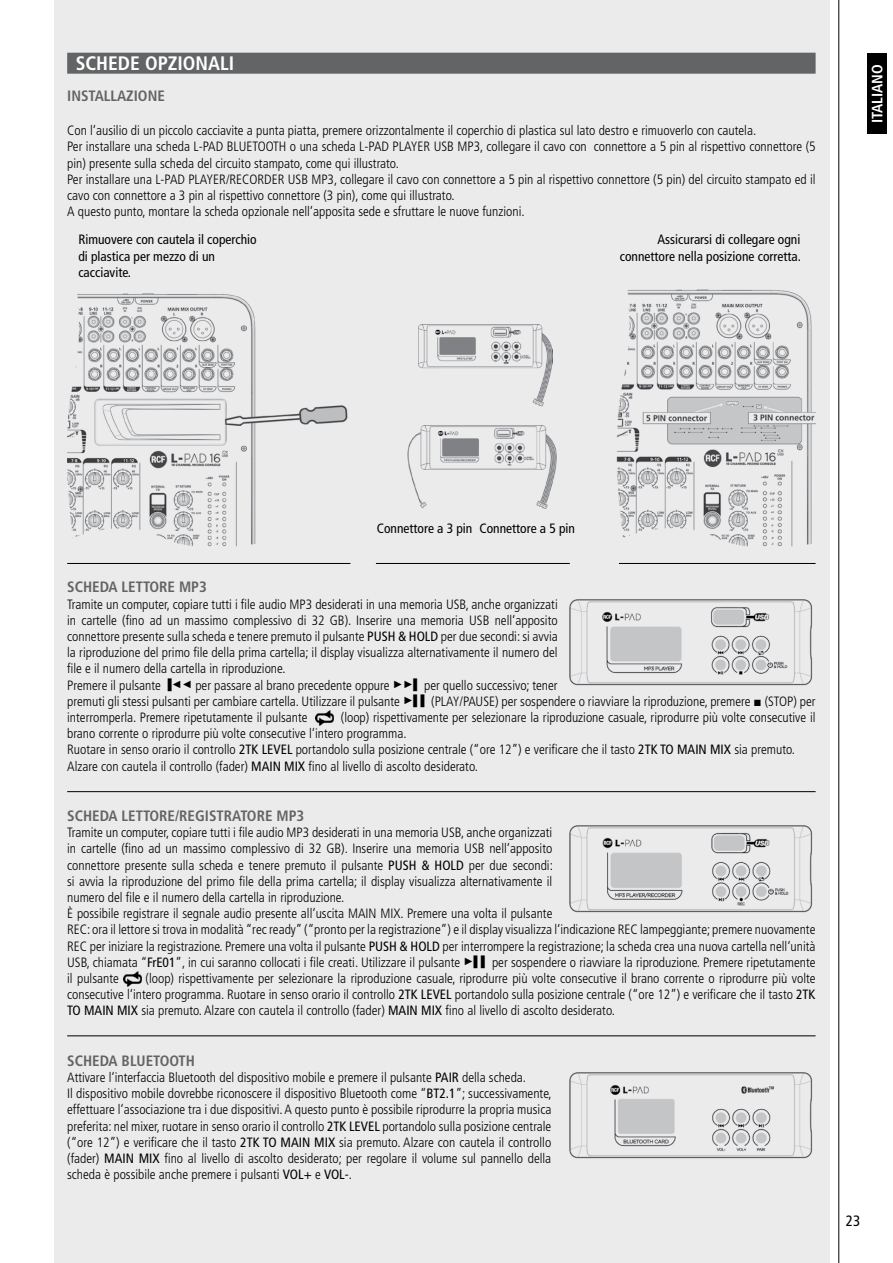
<style>
.page{position:relative;width:893px;height:1263px;background:#fff}
.page>*{position:absolute;margin:0;border:0;box-sizing:border-box;transform-origin:0 0}
.t1{font:700 condensed 19.5px "Frutiger";color:#fff}
.t2{font:700 condensed 15px "Frutiger";color:#636466}
.t3{font:700 condensed 15px "Frutiger";color:#fff}
.t4{font:condensed 15px "Frutiger";color:#000}
.t5{font:300 condensed 13.5px/16.2px "Frutiger";color:#000}
.t6{font:condensed 13.5px/16.5px "Frutiger";color:#000}
.s1{font-weight:400}
.s2{font-family:"Arial";font-weight:400;font-stretch:normal;font-size:10.5px}
.s3{font-family:"Arial";font-weight:400;font-stretch:normal}
</style>
<div class="page">
<div style="left:54px;top:0;width:775px;height:1263px;background:#ebebec"></div>
<hr style="left:838px;top:0;width:1px;height:1263px;background:#000">
<hr style="left:67px;top:563px;width:283px;height:1px;background:#000">
<hr style="left:619px;top:563px;width:197px;height:1px;background:#000">
<hr style="left:376px;top:563px;width:194px;height:1px;background:#000">
<img style="left:315px;top:711px;width:18px;height:14px">
<img style="left:123px;top:972px;width:18px;height:14px">
<div style="left:67px;top:53px;width:749px;height:21px;background:#636466"></div>
<img style="left:569px;top:1072px;width:243px;height:87px">
<img style="left:569px;top:825px;width:243px;height:87px">
<img style="left:569px;top:599px;width:243px;height:87px">
<div style="left:867px;top:54px;width:20px;height:80px;background:#000"></div>
<hr style="left:67px;top:791px;width:749px;height:1px;background:#000">
<hr style="left:67px;top:1035px;width:749px;height:1px;background:#000">
<img style="left:67px;top:293px;width:281px;height:254px">
<img style="left:616px;top:289px;width:200px;height:258px">
<img style="left:407px;top:426px;width:150px;height:83px">
<img style="left:419px;top:325px;width:134px;height:82px">
<h1 class="t1" style="left:76px;top:51px;width:160px">SCHEDE OPZIONALI</h1>
<p class="t2" style="left:67px;top:87px;width:99px">INSTALLAZIONE</p>
<p class="t5" style="left:67px;top:123px;width:750px">Con l‘ausilio di un piccolo cacciavite a punta piatta, premere orizzontalmente il coperchio di plastica sul lato destro e rimuoverlo con cautela.<br>Per installare una scheda L-PAD BLUETOOTH o una scheda L-PAD PLAYER USB MP3, collegare il cavo con connettore a 5 pin al rispettivo connettore (5 pin) presente sulla scheda del circuito stampato, come qui illustrato.<br>Per installare una L-PAD PLAYER/RECORDER USB MP3, collegare il cavo con connettore a 5 pin al rispettivo connettore (5 pin) del circuito stampato ed il cavo con connettore a 3 pin al rispettivo connettore (3 pin), come qui illustrato.<br>A questo punto, montare la scheda opzionale nell‘apposita sede e sfruttare le nuove funzioni.</p>
<p class="t6" style="left:78px;top:231px;width:180px">Rimuovere con cautela il coperchio di plastica per mezzo di un cacciavite.</p>
<p class="t6" style="left:620px;top:231px;width:183px;text-align:right">Assicurarsi di collegare ogni connettore nella posizione corretta.</p>
<p class="t3" style="left:868px;top:123px;width:60px;rotate:-90deg">ITALIANO</p>
<p class="t6" style="left:377px;top:520px;width:200px">Connettore a 3 pin Connettore a 5 pin</p>
<p class="t2" style="left:67px;top:578px;width:141px">SCHEDA LETTORE MP3</p>
<p class="t5" style="left:67px;top:596px;width:750px">Tramite un computer, copiare tutti i file audio MP3 desiderati in una memoria USB, anche organizzati<br>in cartelle (fino ad un massimo complessivo di 32 GB). Inserire una memoria USB nell‘apposito<br>connettore presente sulla scheda e tenere premuto il pulsante <span class="s1">PUSH &amp; HOLD</span> per due secondi: si avvia<br>la riproduzione del primo file della prima cartella; il display visualizza alternativamente il numero del<br>file e il numero della cartella in riproduzione.<br>Premere il pulsante <span class="s2">▐◄◄</span> per passare al brano precedente oppure <span class="s2">►►▌</span> per quello successivo; tener<br>premuti gli stessi pulsanti per cambiare cartella. Utilizzare il pulsante <span class="s2">►▌▌</span> (PLAY/PAUSE) per sospendere o riavviare la riproduzione, premere <span class="s3">■</span> (STOP) per interromperla. Premere ripetutamente il pulsante</p>
<p class="t5" style="left:67px;top:709px;width:750px;text-indent:274px">(loop) rispettivamente per selezionare la riproduzione casuale, riprodurre più volte consecutive il brano corrente o riprodurre più volte consecutive l‘intero programma.<br>Ruotare in senso orario il controllo <span class="s1">2TK LEVEL</span> portandolo sulla posizione centrale (“ore 12”) e verificare che il tasto <span class="s1">2TK TO MAIN MIX</span> sia premuto.<br>Alzare con cautela il controllo (fader) <span class="s1">MAIN MIX</span> fino al livello di ascolto desiderato.</p>
<p class="t2" style="left:67px;top:807px;width:239px">SCHEDA LETTORE/REGISTRATORE MP3</p>
<p class="t5" style="left:67px;top:825px;width:750px">Tramite un computer, copiare tutti i file audio MP3 desiderati in una memoria USB, anche organizzati<br>in cartelle (fino ad un massimo complessivo di 32 GB). Inserire una memoria USB nell‘apposito<br>connettore presente sulla scheda e tenere premuto il pulsante <span class="s1">PUSH &amp; HOLD</span> per due secondi:<br>si avvia la riproduzione del primo file della prima cartella; il display visualizza alternativamente il<br>numero del file e il numero della cartella in riproduzione.<br>È possibile registrare il segnale audio presente all‘uscita MAIN MIX. Premere una volta il pulsante<br>REC: ora il lettore si trova in modalità “rec ready” (“pronto per la registrazione”) e il display visualizza l‘indicazione REC lampeggiante; premere nuovamente REC per iniziare la registrazione. Premere una volta il pulsante <span class="s1">PUSH &amp; HOLD</span> per interrompere la registrazione; la scheda crea una nuova cartella nell‘unità USB, chiamata “<span class="s1">FrE01</span>”, in cui saranno collocati i file creati. Utilizzare il pulsante <span class="s2">►▌▌</span> per sospendere o riavviare la riproduzione. Premere ripetutamente il pulsante</p>
<p class="t5" style="left:67px;top:970px;width:750px;text-align:justify;text-indent:78px">(loop) rispettivamente per selezionare la riproduzione casuale, riprodurre più volte consecutive il brano corrente o riprodurre più volte consecutive l‘intero programma. Ruotare in senso orario il controllo <span class="s1">2TK LEVEL</span> portandolo sulla posizione centrale (“ore 12”) e verificare che il tasto <span class="s1">2TK TO MAIN MIX</span> sia premuto. Alzare con cautela il controllo (fader) <span class="s1">MAIN MIX</span> fino al livello di ascolto desiderato.</p>
<p class="t2" style="left:67px;top:1052px;width:129px">SCHEDA BLUETOOTH</p>
<p class="t5" style="left:67px;top:1069px;width:486px">Attivare l‘interfaccia Bluetooth del dispositivo mobile e premere il pulsante <span class="s1">PAIR</span> della scheda.<br>Il dispositivo mobile dovrebbe riconoscere il dispositivo Bluetooth come “<span class="s1">BT2.1</span>”; successivamente, effettuare l‘associazione tra i due dispositivi. A questo punto è possibile riprodurre la propria musica preferita: nel mixer, ruotare in senso orario il controllo <span class="s1">2TK LEVEL</span> portandolo sulla posizione centrale (“ore 12”) e verificare che il tasto <span class="s1">2TK TO MAIN MIX</span> sia premuto. Alzare con cautela il controllo (fader) <span class="s1">MAIN MIX</span> fino al livello di ascolto desiderato; per regolare il volume sul pannello della scheda è possibile anche premere i pulsanti <span class="s1">VOL+</span> e <span class="s1">VOL-</span>.</p>
<p class="t4" style="left:846px;top:1211px;width:16px">23</p>
</div>
